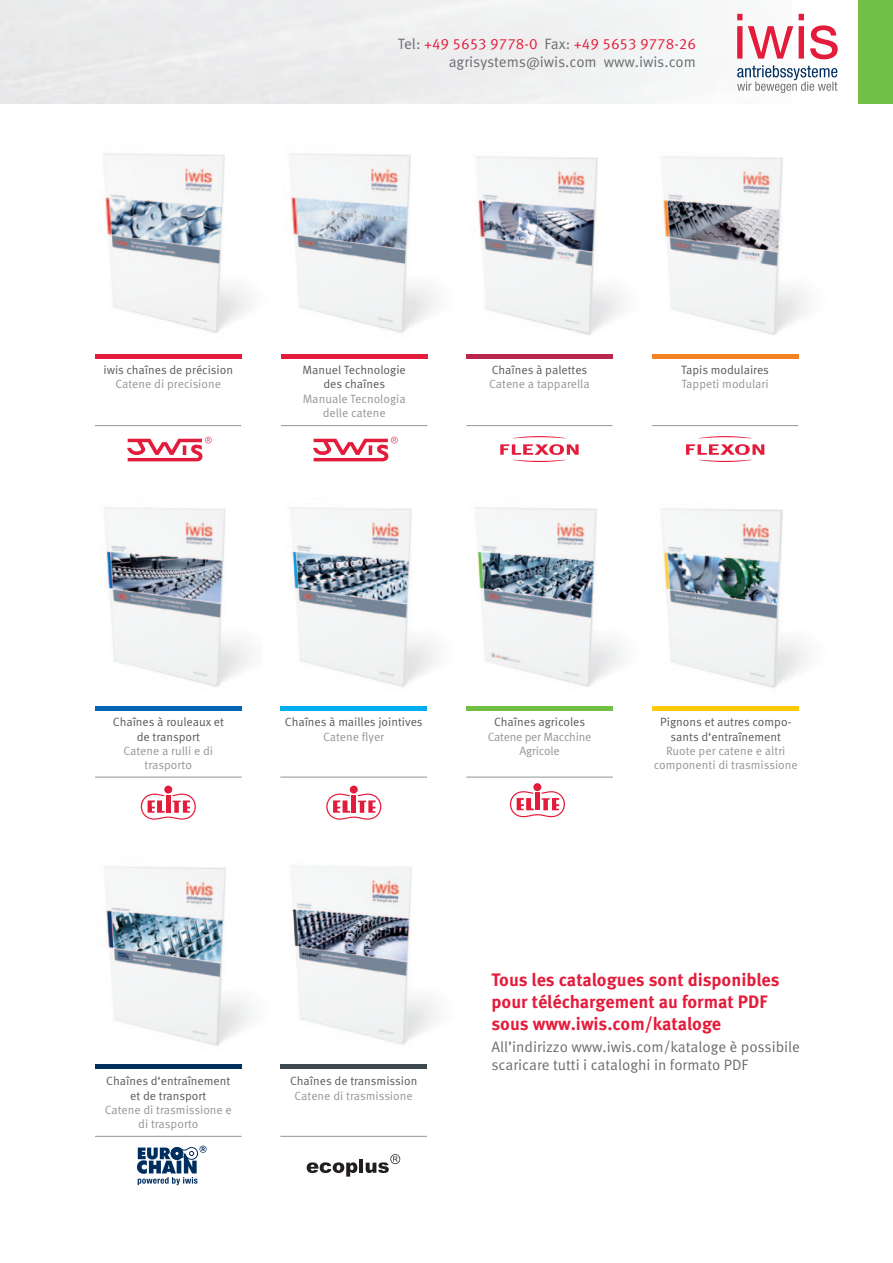
<style>
.page{position:relative;width:893px;height:1263px;background:#fff}
.page>*{position:absolute;margin:0;border:0;box-sizing:border-box;transform-origin:0 0}
.t1{font:700 18px/21.6px "Meta OT";color:#e41c3b}
.t2{font:15px/18px "Meta OT";color:#6c6d70;text-align:right}
.t3{font:12px/14.4px "Meta OT";color:#57585a;text-align:center}
.t4{font:12px/14.4px "Meta OT";color:#939598;text-align:center}
.t5{font:12px/14.4px "Meta OT";letter-spacing:-.02em;color:#939598;text-align:center}
.s1{color:#e41c3b}
</style>
<div class="page">
<div style="left:859px;top:0;width:34px;height:103px;background:#71bf44"></div>
<svg style="left:737px;top:65px;width:100px;height:28px"></svg>
<svg style="left:737px;top:14px;width:101px;height:45px"></svg>
<hr style="left:280px;top:1065px;width:147px;height:4px;background:#3d474e">
<hr style="left:95px;top:1065px;width:147px;height:4px;background:#002e5e">
<hr style="left:95px;top:354px;width:147px;height:4px;background:#e41c3b">
<hr style="left:281px;top:354px;width:146px;height:4px;background:#e41c3b">
<hr style="left:466px;top:354px;width:146px;height:4px;background:#b6274b">
<hr style="left:652px;top:354px;width:146px;height:4px;background:#f58220">
<svg style="left:307px;top:1162px;width:50px;height:14px"></svg>
<hr style="left:359px;top:1159px;width:4px;height:14px;background:#231f20">
<svg style="left:366px;top:1154px;width:34px;height:19px"></svg>
<svg style="left:137px;top:1146px;width:70px;height:39px"></svg>
<svg style="left:686px;top:436px;width:78px;height:26px"></svg>
<svg style="left:500px;top:436px;width:79px;height:26px"></svg>
<svg style="left:127px;top:437px;width:85px;height:24px"></svg>
<svg style="left:313px;top:437px;width:85px;height:24px"></svg>
<img style="left:103px;top:153px;width:148px;height:180px">
<img style="left:289px;top:153px;width:148px;height:180px">
<img style="left:104px;top:866px;width:148px;height:180px">
<img style="left:291px;top:866px;width:147px;height:179px">
<hr style="left:653px;top:706px;width:146px;height:4px;background:#feca0a">
<img style="left:661px;top:508px;width:148px;height:180px">
<img style="left:476px;top:156px;width:148px;height:179px">
<img style="left:661px;top:156px;width:148px;height:179px">
<hr style="left:95px;top:1136px;width:147px;height:1px;background:#939598">
<hr style="left:95px;top:706px;width:147px;height:4px;background:#0166b3">
<div style="left:164px;top:786px;width:8px;height:7px;background:#e41c3b;border-radius:50%"></div>
<svg style="left:141px;top:793px;width:55px;height:27px"></svg>
<img style="left:104px;top:507px;width:148px;height:180px">
<hr style="left:95px;top:777px;width:147px;height:1px;background:#939598">
<hr style="left:95px;top:425px;width:146px;height:1px;background:#939598">
<hr style="left:281px;top:425px;width:146px;height:1px;background:#939598">
<hr style="left:280px;top:1136px;width:147px;height:1px;background:#939598">
<hr style="left:281px;top:706px;width:146px;height:4px;background:#00aeef">
<div style="left:350px;top:786px;width:8px;height:7px;background:#e41c3b;border-radius:50%"></div>
<svg style="left:326px;top:793px;width:55px;height:27px"></svg>
<img style="left:290px;top:507px;width:148px;height:180px">
<hr style="left:280px;top:777px;width:147px;height:1px;background:#939598">
<hr style="left:466px;top:425px;width:147px;height:1px;background:#939598">
<hr style="left:466px;top:706px;width:147px;height:4px;background:#71bf44">
<div style="left:533px;top:783px;width:8px;height:8px;background:#e41c3b;border-radius:50%"></div>
<svg style="left:510px;top:791px;width:55px;height:26px"></svg>
<img style="left:475px;top:507px;width:148px;height:180px">
<hr style="left:466px;top:777px;width:147px;height:1px;background:#939598">
<hr style="left:652px;top:425px;width:146px;height:1px;background:#939598">
<p class="t2" style="left:398px;top:35px;width:300px">Tel: <span class="s1">+49 5653 9778-0</span> Fax: <span class="s1">+49 5653 9778-26 </span>agrisystems@iwis.com www.iwis.com</p>
<p class="t3" style="left:104px;top:363px;width:131px">iwis chaînes de précision</p>
<p class="t4" style="left:116px;top:377px;width:107px">Catene di precisione</p>
<p class="t3" style="left:303px;top:363px;width:105px">Manuel Technologie des chaînes</p>
<p class="t4" style="left:303px;top:392px;width:105px">Manuale Tecnologia delle catene</p>
<p class="t3" style="left:492px;top:363px;width:97px">Chaînes à palettes</p>
<p class="t4" style="left:489px;top:377px;width:102px">Catene a tapparella</p>
<p class="t3" style="left:681px;top:363px;width:89px">Tapis modulaires</p>
<p class="t4" style="left:681px;top:377px;width:89px">Tappeti modulari</p>
<p class="t3" style="left:113px;top:715px;width:113px">Chaînes à rouleaux et de transport</p>
<p class="t4" style="left:123px;top:744px;width:91px">Catene a rulli e di trasporto</p>
<p class="t3" style="left:285px;top:715px;width:139px">Chaînes à mailles jointives</p>
<p class="t4" style="left:323px;top:729px;width:62px">Catene flyer</p>
<p class="t3" style="left:494px;top:715px;width:93px">Chaînes agricoles</p>
<p class="t5" style="left:488px;top:729px;width:105px">Catene per Macchine<br>Agricole</p>
<p class="t3" style="left:660px;top:715px;width:133px">Pignons et autres compo&shy;sants d‘entraînement</p>
<p class="t4" style="left:654px;top:744px;width:146px">Ruote per catene e altri componenti di trasmissione</p>
<p class="t3" style="left:106px;top:1074px;width:126px">Chaînes d‘entraînement et de transport</p>
<p class="t4" style="left:105px;top:1103px;width:129px">Catene di trasmissione e di trasporto</p>
<p class="t3" style="left:290px;top:1074px;width:129px">Chaînes de transmission</p>
<p class="t4" style="left:295px;top:1088px;width:120px">Catene di trasmissione</p>
<h1 class="t1" style="left:491px;top:969px;width:290px">Tous les catalogues sont disponibles pour téléchargement au format PDF sous www.iwis.com/kataloge</h1>
<p class="t2" style="left:491px;top:1038px;width:310px;text-align:left">All’indirizzo www.iwis.com/kataloge è possibile scaricare tutti i cataloghi in formato PDF</p>
</div>
